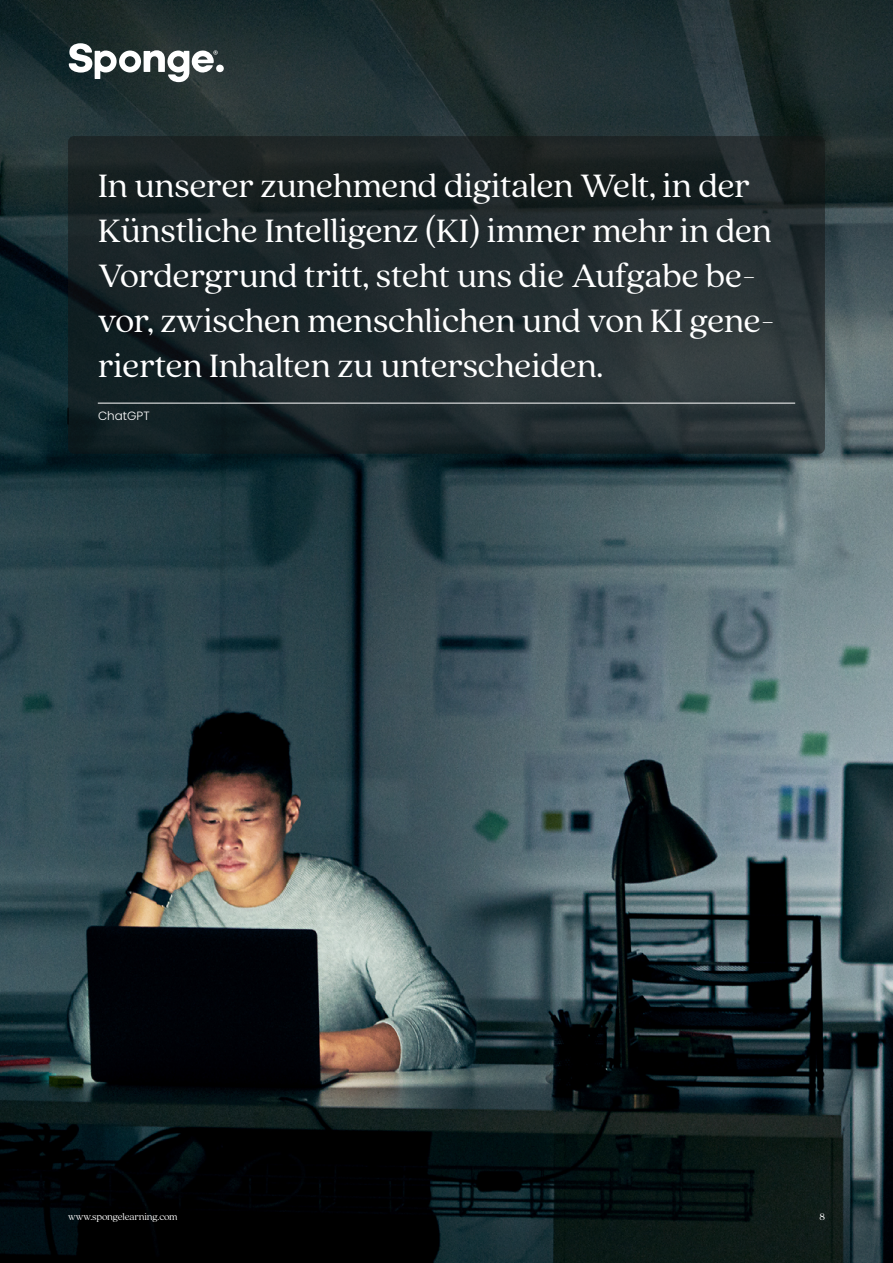
<style>
.page{position:relative;width:893px;height:1263px;background:#fff}
.page>*{position:absolute;margin:0;border:0;box-sizing:border-box;transform-origin:0 0}
.t1{font:36px/45px "Quincy CF";letter-spacing:-.005em;color:#fff}
.t2{font:300 12px "Poppins";color:#fff}
.t3{font:300 10.5px "Quincy CF";letter-spacing:-.01em;color:#fff}
</style>
<div class="page">
<img style="left:0;top:0;width:893px;height:1263px">
<div style="left:216px;top:65px;width:8px;height:7px;background:#fff;border-radius:50%"></div>
<svg style="left:69px;top:43px;width:149px;height:39px"></svg>
<svg style="left:68px;top:136px;width:757px;height:318px;background:#1f292c"></svg>
<svg style="left:68px;top:408px;width:1px;height:16px"></svg>
<hr style="left:98px;top:403px;width:697px;height:1px;background:#fff">
<p class="t1" style="left:98px;top:161px;width:678px">In unserer zunehmend digitalen Welt, in der Künstliche Intelligenz (KI) immer mehr in den Vordergrund tritt, steht uns die Aufgabe be&shy;vor, zwischen menschlichen und von KI gene&shy;rierten Inhalten zu unterscheiden.</p>
<p class="t2" style="left:98px;top:409px;width:53px">ChatGPT</p>
<p class="t3" style="left:68px;top:1210px;width:111px">www.spongelearning.com</p>
<p class="t3" style="left:819px;top:1210px;width:7px">8</p>
</div>
